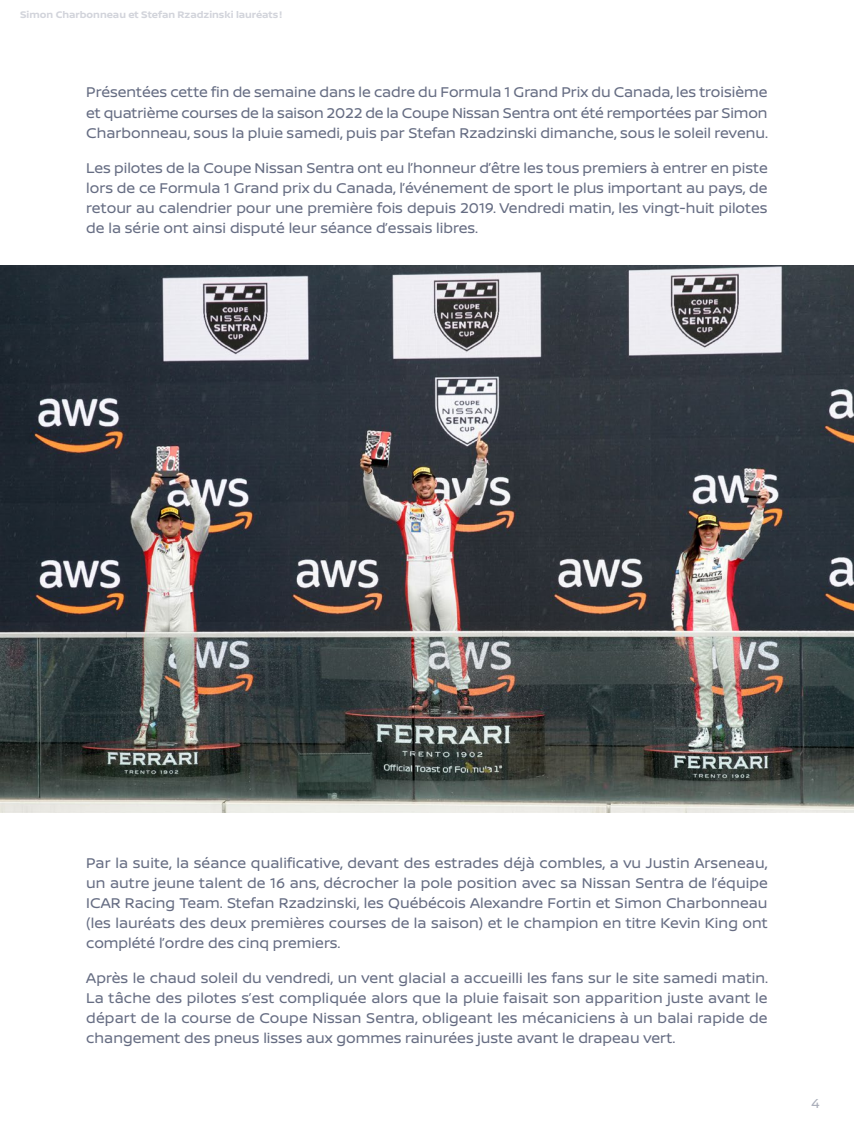
<style>
.page{position:relative;width:854px;height:1139px;background:#fff}
.page>*{position:absolute;margin:0;border:0;box-sizing:border-box;transform-origin:0 0}
.Texte{font:15px/20px "Nissan Brand";color:#656c82;text-align:justify}
.t1{font:13.88px "Nissan Brand";color:#a9adb9}
.Ancre_de_texte__suit{font:700 10.12px "Nissan Brand";color:#d2d4db}
</style>
<div class="page">
<img style="left:0;top:265px;width:853px;height:547px">
<p class="Ancre_de_texte__suit" style="left:20px;top:7px;width:263px">Simon Charbonneau et Stefan Rzadzinski lauréats!</p>
<p class="Texte" style="left:86px;top:82px;width:683px">Présentées cette fin de semaine dans le cadre du Formula 1 Grand Prix du Canada, les troisième et quatrième courses de la saison 2022 de la Coupe Nissan Sentra ont été remportées par Simon Charbonneau, sous la pluie samedi, puis par Stefan Rzadzinski dimanche, sous le soleil revenu.</p>
<p class="Texte" style="left:86px;top:157px;width:683px">Les pilotes de la Coupe Nissan Sentra ont eu l’honneur d’être les tous premiers à entrer en piste lors de ce Formula 1 Grand prix du Canada, l’événement de sport le plus important au pays, de retour au calendrier pour une première fois depuis 2019. Vendredi matin, les vingt-huit pilotes de la série ont ainsi disputé leur séance d’essais libres.</p>
<p class="Texte" style="left:86px;top:852px;width:683px">Par la suite, la séance qualificative, devant des estrades déjà combles, a vu Justin Arseneau, un autre jeune talent de 16 ans, décrocher la pole position avec sa Nissan Sentra de l’équipe ICAR Racing Team. Stefan Rzadzinski, les Québécois Alexandre Fortin et Simon Charbonneau (les lauréats des deux premières courses de la saison) et le champion en titre Kevin King ont complété l’ordre des cinq premiers.</p>
<p class="Texte" style="left:86px;top:967px;width:683px">Après le chaud soleil du vendredi, un vent glacial a accueilli les fans sur le site samedi matin.<br>La tâche des pilotes s’est compliquée alors que la pluie faisait son apparition juste avant le départ de la course de Coupe Nissan Sentra, obligeant les mécaniciens à un balai rapide de changement des pneus lisses aux gommes rainurées juste avant le drapeau vert.</p>
<p class="t1" style="left:810px;top:1092px;width:10px">4</p>
</div>
